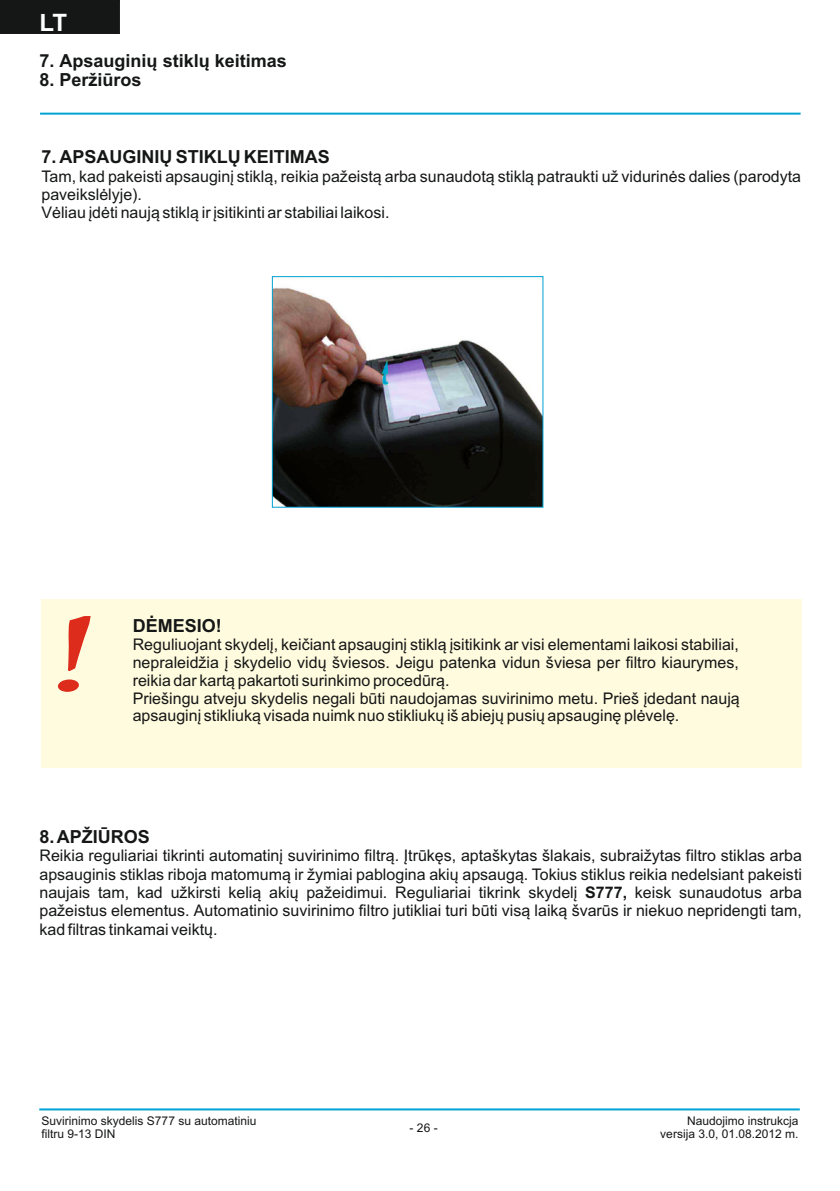
<style>
.page{position:relative;width:840px;height:1191px;background:#fff}
.page>*{position:absolute;margin:0;border:0;box-sizing:border-box;transform-origin:0 0}
.t1{font:700 24px "Arial";color:#fff}
.t2{font:700 18px "Arial";color:#151616}
.t3{font:16px/17.8px "Arial";color:#151616}
.t4{font:12px/13.4px "Arial";color:#151616}
.s1{font-weight:700}
</style>
<div class="page">
<hr style="left:39px;top:1108px;width:760px;height:2px;background:#00a3d4">
<hr style="left:40px;top:113px;width:760px;height:2px;background:#00a3d4">
<img style="left:274px;top:288px;width:267px;height:218px">
<div style="left:272px;top:276px;width:271px;height:232px;border:1px solid #00a3d4"></div>
<div style="left:41px;top:599px;width:759px;height:169px;background:#fffbde"></div>
<svg style="left:58px;top:616px;width:33px;height:76px"></svg>
<div style="left:0;top:0;width:120px;height:34px;background:#151616"></div>
<h1 class="t1" style="left:39px;top:13px;width:29px">LT</h1>
<p class="t2" style="left:39px;top:54px;width:249px">7. Apsauginių stiklų keitimas</p>
<p class="t2" style="left:39px;top:73px;width:104px">8. Peržiūros</p>
<p class="t2" style="left:41px;top:150px;width:290px">7. APSAUGINIŲ STIKLŲ KEITIMAS</p>
<p class="t3" style="left:41px;top:169px;width:760px">Tam, kad pakeisti apsauginį stiklą, reikia pažeistą arba sunaudotą stiklą patraukti už vidurinės dalies (parodyta paveikslėlyje).<br>Vėliau įdėti naują stiklą ir įsitikinti ar stabiliai laikosi.</p>
<p class="t2" style="left:133px;top:618px;width:91px">DĖMESIO!</p>
<p class="t3" style="left:133px;top:637px;width:608px">Reguliuojant skydelį, keičiant apsauginį stiklą įsitikink ar visi elementami laikosi stabiliai, nepraleidžia į skydelio vidų šviesos. Jeigu patenka vidun šviesa per filtro kiaurymes, reikia dar kartą pakartoti surinkimo procedūrą.<br>Priešingu atveju skydelis negali būti naudojamas suvirinimo metu. Prieš įdedant naują apsauginį stikliuką visada nuimk nuo stikliukų iš abiejų pusių apsauginę plėvelę.</p>
<p class="t2" style="left:39px;top:829px;width:112px">8.APŽIŪROS</p>
<p class="t3" style="left:39px;top:847px;width:763px;line-height:18.4px;text-align:justify">Reikia reguliariai tikrinti automatinį suvirinimo filtrą. Įtrūkęs, aptaškytas šlakais, subraižytas filtro stiklas arba apsauginis stiklas riboja matomumą ir žymiai pablogina akių apsaugą. Tokius stiklus reikia nedelsiant pakeisti naujais tam, kad užkirsti kelią akių pažeidimui. Reguliariai tikrink skydelį <span class="s1">S777,</span> keisk sunaudotus arba pažeistus elementus. Automatinio suvirinimo filtro jutikliai turi būti visą laiką švarūs ir niekuo nepridengti tam, kad filtras tinkamai veiktų.</p>
<p class="t4" style="left:41px;top:1114px;width:216px">Suvirinimo skydelis S777 su automatiniu filtru 9-13 DIN</p>
<p class="t4" style="left:409px;top:1122px;width:30px">- 26 -</p>
<p class="t4" style="left:660px;top:1114px;width:140px;text-align:right">Naudojimo instrukcja versija 3.0, 01.08.2012 m.</p>
</div>
